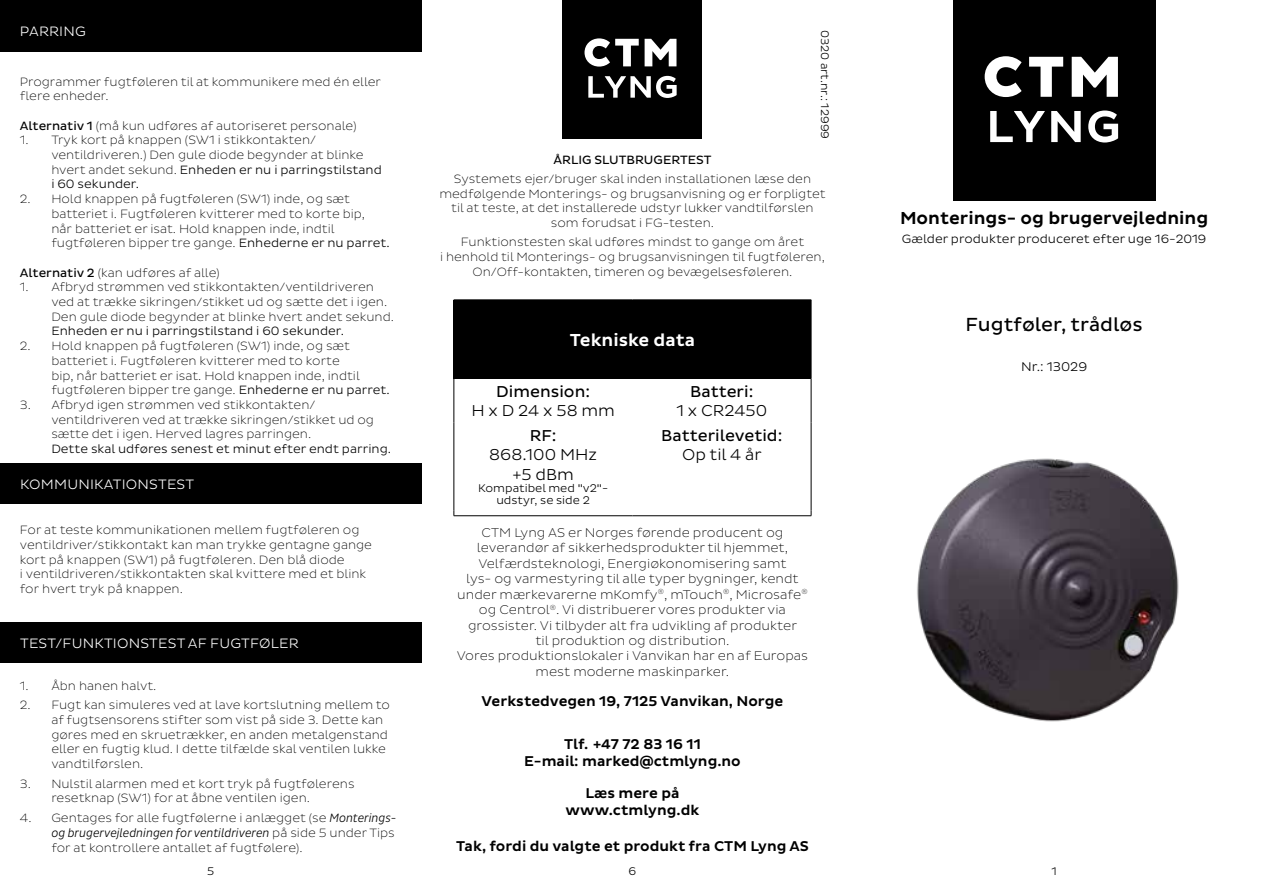
<style>
.page{position:relative;width:1265px;height:893px;background:#fff}
.page>*{position:absolute;margin:0;border:0;box-sizing:border-box;transform-origin:0 0}
.t1{font:19.25px "Pluto Sans";color:#000}
.t2{font:500 17.68px "Pluto Sans";color:#000}
.t3{font:500 17.68px "Pluto Sans";color:#fff}
.t4{font:300 16.1px/19.2px "Pluto Sans";color:#000;text-align:center}
.t5{font:16.1px "Pluto Sans";color:#000}
.t6{font:500 14.53px/17.3px "Pluto Sans";color:#000;text-align:center}
.t7{font:300 13.83px "Pluto Sans";letter-spacing:.015em;color:#fff}
.t8{font:200 12.78px/15.4px "Pluto Sans";color:#000;text-align:center}
.t9{font:300 12.78px "Pluto Sans";color:#000}
.t10{font:200 12.25px/14.7px "Pluto Sans";color:#000}
.t11{font:300 12.25px "Pluto Sans";color:#000}
.t12{font:italic 300 12.25px "Pluto Sans Cond";color:#000}
.t13{font:12.25px "Pluto Sans";color:#000}
.t14{font:300 11.38px/12.2px "Pluto Sans";color:#000;text-align:center}
.t15{font:300 11.2px "Pluto Sans";color:#000}
.s1{font-weight:400}
.s2{font-weight:300}
.s3{font-family:"Pluto Sans Cond";font-weight:300;font-style:italic}
.s4{font-family:"Pluto Sans";font-weight:200;font-style:normal}
</style>
<div class="page">
<div style="left:0;top:0;width:422px;height:51px;background:#000"></div>
<div style="left:953px;top:0;width:202px;height:201px;background:#000"></div>
<svg style="left:985px;top:56px;width:133px;height:87px"></svg>
<div style="left:563px;top:0;width:139px;height:138px;background:#000"></div>
<svg style="left:585px;top:38px;width:92px;height:60px"></svg>
<div style="left:454px;top:300px;width:357px;height:78px;background:#000"></div>
<hr style="left:811px;top:300px;width:1px;height:78px;background:#000">
<hr style="left:454px;top:378px;width:1px;height:45px;background:#000">
<hr style="left:811px;top:378px;width:1px;height:45px;background:#000">
<hr style="left:454px;top:423px;width:1px;height:87px;background:#000">
<hr style="left:811px;top:423px;width:1px;height:87px;background:#000">
<hr style="left:454px;top:515px;width:178px;height:1px;background:#000">
<hr style="left:632px;top:515px;width:179px;height:1px;background:#000">
<div style="left:0;top:464px;width:422px;height:40px;background:#000"></div>
<div style="left:0;top:623px;width:422px;height:40px;background:#000"></div>
<img style="left:917px;top:458px;width:262px;height:264px">
<p class="t7" style="left:20px;top:23px;width:68px">PARRING</p>
<p class="t10" style="left:20px;top:74px;width:363px">Programmer fugtføleren til at kommunikere med én eller flere enheder.</p>
<p class="t10" style="left:20px;top:118px;width:338px"><span class="s1">Alternativ 1</span> (må kun udføres af autoriseret personale)</p>
<p class="t10" style="left:51px;top:133px;width:332px;text-indent:-31px">1. Tryk kort på knappen (SW1 i stikkontakten/ ventildriveren.) Den gule diode begynder at blinke hvert andet sekund. <span class="s2">Enheden er nu i parringstilstand i 60 sekunder.</span></p>
<p class="t10" style="left:51px;top:192px;width:340px;text-indent:-31px">2. Hold knappen på fugtføleren (SW1) inde, og sæt batteriet i. Fugtføleren kvitterer med to korte bip,<br>når batteriet er isat. Hold knappen inde, indtil fugtføleren bipper tre gange. <span class="s2">Enhederne er nu parret.</span></p>
<p class="t10" style="left:20px;top:265px;width:201px"><span class="s1">Alternativ 2</span> (kan udføres af alle)</p>
<p class="t10" style="left:51px;top:280px;width:344px;text-indent:-31px">1. Afbryd strømmen ved stikkontakten/ventildriveren ved at trække sikringen/stikket ud og sætte det i igen.<br>Den gule diode begynder at blinke hvert andet sekund.</p>
<p class="t11" style="left:51px;top:324px;width:294px">Enheden er nu i parringstilstand i 60 sekunder.</p>
<p class="t10" style="left:51px;top:339px;width:340px;text-indent:-31px">2. Hold knappen på fugtføleren (SW1) inde, og sæt batteriet i. Fugtføleren kvitterer med to korte<br>bip, når batteriet er isat. Hold knappen inde, indtil fugtføleren bipper tre gange. <span class="s2">Enhederne er nu parret.</span></p>
<p class="t10" style="left:51px;top:397px;width:324px;text-indent:-31px">3. Afbryd igen strømmen ved stikkontakten/ ventildriveren ved at trække sikringen/stikket ud og sætte det i igen. Herved lagres parringen.</p>
<p class="t11" style="left:51px;top:442px;width:341px">Dette skal udføres senest et minut efter endt parring.</p>
<p class="t7" style="left:20px;top:477px;width:175px">KOMMUNIKATIONSTEST</p>
<p class="t10" style="left:20px;top:523px;width:354px">For at teste kommunikationen mellem fugtføleren og ventildriver/stikkontakt kan man trykke gentagne gange kort på knappen (SW1) på fugtføleren. Den blå diode<br>i ventildriveren/stikkontakten skal kvittere med et blink for hvert tryk på knappen.</p>
<p class="t7" style="left:20px;top:635px;width:280px">TEST/FUNKTIONSTEST AF FUGTFØLER</p>
<p class="t10" style="left:20px;top:678px;width:138px">1. Åbn hanen halvt.</p>
<p class="t10" style="left:51px;top:698px;width:340px;text-indent:-31px">2. Fugt kan simuleres ved at lave kortslutning mellem to af fugtsensorens stifter som vist på side 3. Dette kan gøres med en skruetrækker, en anden metalgenstand eller en fugtig klud. I dette tilfælde skal ventilen lukke vandtilførslen.</p>
<p class="t10" style="left:51px;top:776px;width:305px;text-indent:-31px">3. Nulstil alarmen med et kort tryk på fugtfølerens resetknap (SW1) for at åbne ventilen igen.</p>
<p class="t10" style="left:20px;top:811px;width:378px">4. Gentages for alle fugtfølerne i anlægget (se <span class="s3">Monterings-</span></p>
<p class="t12" style="left:51px;top:826px;width:345px">og brugervejledningen for ventildriveren <span class="s4">på side 5 under Tips</span></p>
<p class="t10" style="left:51px;top:840px;width:253px">for at kontrollere antallet af fugtfølere).</p>
<p class="t15" style="left:831px;top:30px;width:111px;rotate:90deg">0320 art.nr.: 12999</p>
<p class="t13" style="left:554px;top:153px;width:159px">ÅRLIG SLUTBRUGERTEST</p>
<p class="t10" style="left:439px;top:171px;width:388px;text-align:center">Systemets ejer/bruger skal inden installationen læse den medfølgende Monterings- og brugsanvisning og er forpligtet til at teste, at det installerede udstyr lukker vandtilførslen som forudsat i FG-testen.</p>
<p class="t10" style="left:440px;top:235px;width:386px;text-align:center">Funktionstesten skal udføres mindst to gange om året<br>i henhold til Monterings- og brugsanvisningen til fugtføleren,<br>On/Off-kontakten, timeren og bevægelsesføleren.</p>
<h2 class="t3" style="left:570px;top:330px;width:127px">Tekniske data</h2>
<h3 class="t5" style="left:496px;top:382px;width:95px">Dimension:</h3>
<h3 class="t4" style="left:471px;top:401px;width:145px">H x D 24 x 58 mm</h3>
<h3 class="t5" style="left:690px;top:382px;width:65px">Batteri:</h3>
<h3 class="t4" style="left:676px;top:401px;width:92px">1 x CR2450</h3>
<h3 class="t5" style="left:530px;top:426px;width:28px">RF:</h3>
<h3 class="t4" style="left:489px;top:445px;width:109px">868.100 MHz +5 dBm</h3>
<p class="t14" style="left:478px;top:482px;width:131px">Kompatibel med <span class="s1">"</span>v2<span class="s1">"</span>- udstyr, se side 2</p>
<h3 class="t5" style="left:661px;top:426px;width:123px">Batterilevetid:</h3>
<h3 class="t4" style="left:682px;top:445px;width:81px">Op til 4 år</h3>
<p class="t8" style="left:457px;top:525px;width:353px">CTM Lyng AS er Norges førende producent og leverandør af sikkerhedsprodukter til hjemmet, Velfærdsteknologi, Energiøkonomisering samt<br>lys- og varmestyring til alle typer bygninger, kendt under mærkevarerne mKomfy<sup>®</sup>, mTouch<sup>®</sup>, Microsafe<sup>® </sup>og Centrol<sup>®</sup>. Vi distribuerer vores produkter via grossister. Vi tilbyder alt fra udvikling af produkter<br>til produktion og distribution.<br>Vores produktionslokaler i Vanvikan har en af Europas mest moderne maskinparker.</p>
<p class="t6" style="left:482px;top:693px;width:303px">Verkstedvegen 19, 7125 Vanvikan, Norge</p>
<p class="t6" style="left:524px;top:735px;width:218px">Tlf. +47 72 83 16 11<br>E-mail: marked@ctmlyng.no</p>
<p class="t6" style="left:566px;top:784px;width:135px">Læs mere på www.ctmlyng.dk</p>
<p class="t6" style="left:456px;top:837px;width:354px">Tak, fordi du valgte et produkt fra CTM Lyng AS</p>
<h2 class="t2" style="left:900px;top:208px;width:310px">Monterings- og brugervejledning</h2>
<p class="t11" style="left:902px;top:231px;width:306px">Gælder produkter produceret efter uge 16-2019</p>
<h1 class="t1" style="left:966px;top:313px;width:179px">Fugtføler, trådløs</h1>
<p class="t9" style="left:1021px;top:359px;width:68px">Nr.: 13029</p>
<p class="t15" style="left:207px;top:864px;width:9px">5</p>
<p class="t15" style="left:629px;top:864px;width:9px">6</p>
<p class="t15" style="left:1051px;top:864px;width:7px">1</p>
</div>
